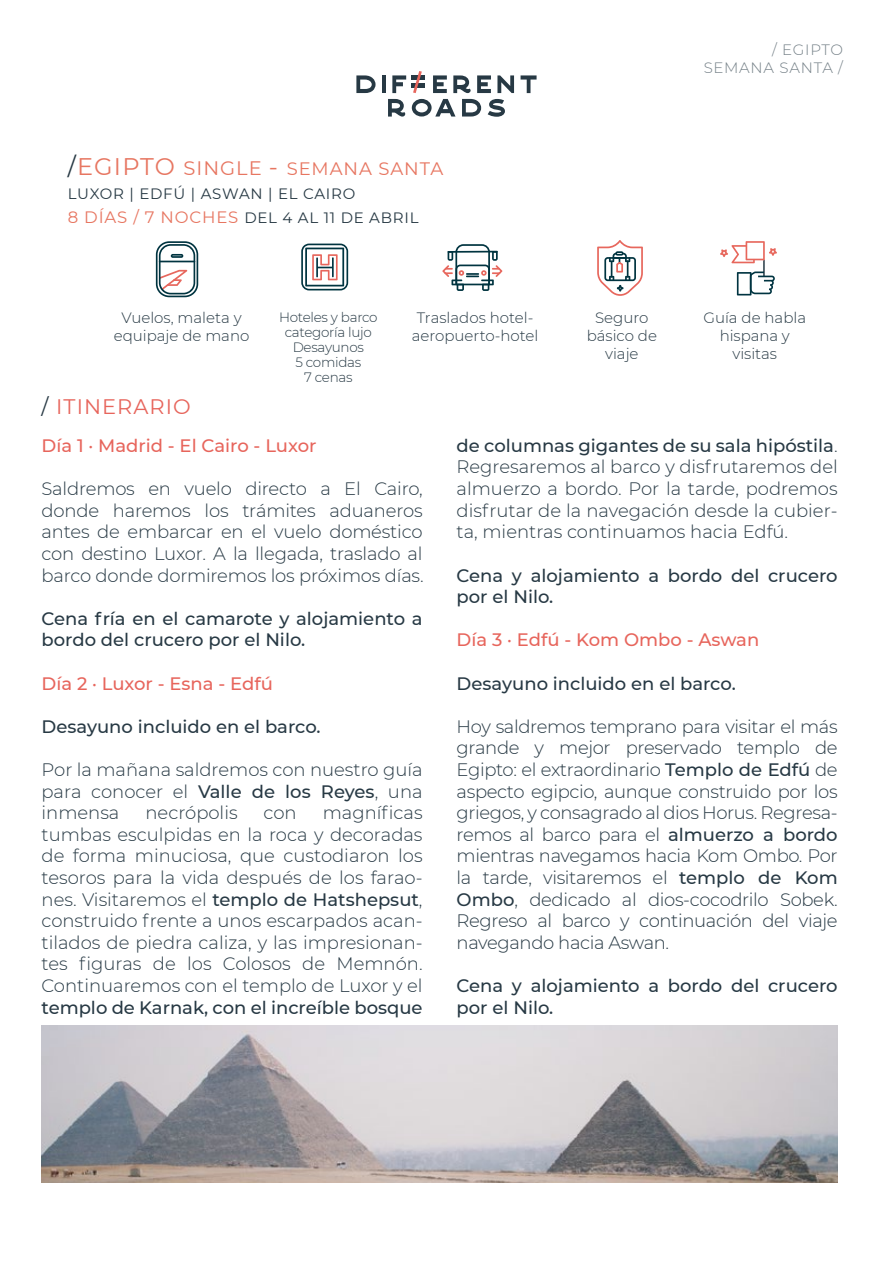
<style>
.page{position:relative;width:893px;height:1263px;background:#fff}
.page>*{position:absolute;margin:0;border:0;box-sizing:border-box;transform-origin:0 0}
.t1{font:21px "Montserrat";letter-spacing:.05em;color:#e7655c}
.t2{font:300 18px/21.6px "Montserrat";color:#273944;text-align:justify}
.t3{font:500 18px/21.6px "Montserrat";color:#273944}
.t4{font:500 18px "Montserrat";color:#e7655c}
.t5{font:18px "Montserrat";letter-spacing:.05em;color:#e77661}
.t6{font:300 15px/18px "Montserrat";color:#273944;text-align:center}
.t7{font:15px/24px "Montserrat";letter-spacing:.05em;color:#273944}
.t8{font:300 15px/18px "Montserrat";letter-spacing:.05em;color:#273944;text-align:right}
.t9{font:300 13.5px/15px "Montserrat";letter-spacing:-.02em;color:#273944;text-align:center}
.s1{font-size:24px;color:#273944}
.s2{font-size:24px}
.s3{font-size:19.5px}
.s4{font-size:16.5px;color:#e77661}
.s5{color:#273944}
.s6{font-weight:500}
</style>
<div class="page">
<svg style="left:156px;top:241px;width:42px;height:56px"></svg>
<svg style="left:597px;top:240px;width:46px;height:56px"></svg>
<svg style="left:442px;top:244px;width:60px;height:47px"></svg>
<svg style="left:301px;top:244px;width:47px;height:46px"></svg>
<svg style="left:720px;top:241px;width:57px;height:54px"></svg>
<img style="left:42px;top:1025px;width:796px;height:157px">
<svg style="left:388px;top:99px;width:18px;height:18px"></svg>
<svg style="left:412px;top:99px;width:43px;height:18px"></svg>
<svg style="left:462px;top:99px;width:19px;height:18px"></svg>
<svg style="left:488px;top:99px;width:17px;height:18px"></svg>
<svg style="left:356px;top:75px;width:20px;height:18px"></svg>
<hr style="left:382px;top:75px;width:4px;height:18px;background:#273944">
<svg style="left:392px;top:75px;width:14px;height:18px"></svg>
<svg style="left:433px;top:75px;width:14px;height:18px"></svg>
<svg style="left:453px;top:75px;width:38px;height:18px"></svg>
<svg style="left:497px;top:75px;width:17px;height:18px"></svg>
<svg style="left:521px;top:75px;width:16px;height:18px"></svg>
<div style="left:411px;top:75px;width:14px;height:5px;background:#273944"></div>
<div style="left:411px;top:83px;width:14px;height:5px;background:#273944"></div>
<svg style="left:413px;top:71px;width:9px;height:22px"></svg>
<p class="t5" style="left:68px;top:156px;width:377px"><span class="s1">/</span><span class="s2">EGIPTO</span> <span class="s3">SINGLE</span> <span class="s2">-</span> SEMANA SANTA</p>
<p class="t7" style="left:68px;top:181px;width:352px">LUXOR | EDFÚ | ASWAN | EL CAIRO<br><span class="s4">8 DÍAS / 7 NOCHES</span> DEL 4 AL 11 DE ABRIL</p>
<p class="t8" style="left:703px;top:40px;width:141px">/ EGIPTO<br>SEMANA SANTA /</p>
<p class="t6" style="left:114px;top:308px;width:137px">Vuelos, maleta y equipaje de mano</p>
<p class="t9" style="left:279px;top:309px;width:100px">Hoteles y barco categoría lujo<br>Desayunos<br>5 comidas<br>7 cenas</p>
<p class="t6" style="left:412px;top:308px;width:128px">Traslados hotel&shy;aeropuerto-hotel</p>
<p class="t6" style="left:587px;top:308px;width:72px">Seguro básico de viaje</p>
<p class="t6" style="left:703px;top:308px;width:104px">Guía de habla hispana y visitas</p>
<p class="t1" style="left:42px;top:392px;width:151px"><span class="s5">/</span> ITINERARIO</p>
<p class="t4" style="left:42px;top:433px;width:277px">Día 1 · Madrid - El Cairo - Luxor</p>
<p class="t2" style="left:42px;top:477px;width:384px">Saldremos en vuelo directo a El Cairo, donde haremos los trámites aduaneros antes de embarcar en el vuelo doméstico con destino Luxor. A la llegada, traslado al barco donde dormiremos los próximos días.</p>
<p class="t3" style="left:42px;top:607px;width:383px">Cena fría en el camarote y alojamiento a bordo del crucero por el Nilo.</p>
<p class="t4" style="left:42px;top:670px;width:233px">Día 2 · Luxor - Esna - Edfú</p>
<p class="t3" style="left:42px;top:715px;width:281px">Desayuno incluido en el barco.</p>
<p class="t2" style="left:42px;top:758px;width:383px">Por la mañana saldremos con nuestro guía para conocer el <span class="s6">Valle de los Reyes</span>, una inmensa</p>
<p class="t2" style="left:42px;top:801px;width:383px;text-indent:281px">magníficas tumbas esculpidas en la roca y decoradas de forma minuciosa, que custodiaron los tesoros para la vida después de los farao&shy;nes. Visitaremos el <span class="s6">templo de Hatshepsut</span>, construido frente a unos escarpados acan&shy;tilados de piedra caliza, y las impresionan&shy;tes figuras de los Colosos de Memnón.<br>Continuaremos con el templo de Luxor y el</p>
<p class="t3" style="left:42px;top:996px;width:383px">templo de Karnak, con el increíble bosque</p>
<p class="t2" style="left:145px;top:801px;width:94px">necrópolis</p>
<p class="t2" style="left:264px;top:801px;width:35px">con</p>
<p class="t2" style="left:457px;top:434px;width:383px"><span class="s6">de columnas gigantes de su sala hipóstila</span>.<br>Regresaremos al barco y disfrutaremos del almuerzo a bordo. Por la tarde, podremos disfrutar de la navegación desde la cubier&shy;ta, mientras continuamos hacia Edfú.</p>
<p class="t3" style="left:457px;top:564px;width:382px">Cena y alojamiento a bordo del crucero por el Nilo.</p>
<p class="t4" style="left:457px;top:627px;width:304px">Día 3 · Edfú - Kom Ombo - Aswan</p>
<p class="t3" style="left:457px;top:672px;width:281px">Desayuno incluido en el barco.</p>
<p class="t2" style="left:457px;top:715px;width:383px">Hoy saldremos temprano para visitar el más grande y mejor preservado templo de Egipto: el extraordinario <span class="s6">Templo de Edfú</span> de aspecto egipcio, aunque construido por los griegos, y consagrado al dios Horus. Regresa&shy;remos al barco para el <span class="s6">almuerzo a bordo </span>mientras navegamos hacia Kom Ombo. Por la tarde, visitaremos el <span class="s6">templo de Kom Ombo</span>, dedicado al dios-cocodrilo Sobek.<br>Regreso al barco y continuación del viaje navegando hacia Aswan.</p>
<p class="t3" style="left:457px;top:974px;width:382px">Cena y alojamiento a bordo del crucero por el Nilo.</p>
</div>
